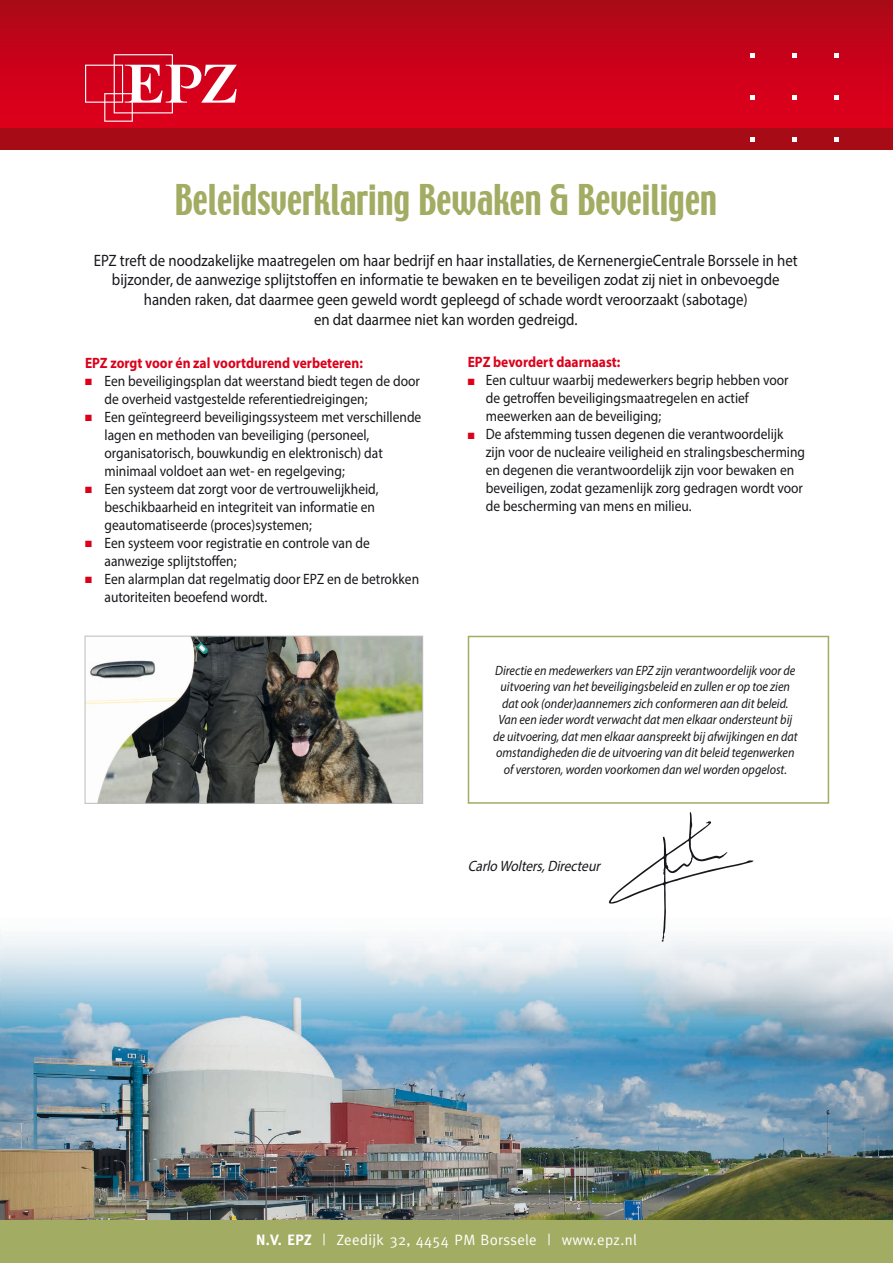
<style>
.page{position:relative;width:893px;height:1263px;background:#fff}
.page>*{position:absolute;margin:0;border:0;box-sizing:border-box;transform-origin:0 0}
.t1{font:37.5px "Techno";color:#a3ac63;scale:.9 1}
.t2{font:16.5px/19.5px "Myriad Pro";color:#1a171c;text-align:center;scale:.9 1}
.t3{font:15px/18px "Myriad Pro";color:#1a171c;scale:.9 1}
.t4{font:700 15px "Myriad Pro";color:#dc001b;scale:.9 1}
.t5{font:15px "Meta";letter-spacing:.02em;color:#fff}
.t6{font:italic 15px "Myriad Pro";color:#1a171c;scale:.9 1}
.t7{font:italic 13.5px/16.5px "Myriad Pro";color:#1a171c;text-align:center;scale:.9 1}
.s1{color:#dc001b}
.s2{font-weight:700}
</style>
<div class="page">
<img style="left:0;top:934px;width:893px;height:286px">
<div style="left:0;top:1220px;width:893px;height:43px;background:#a3ac63"></div>
<div style="left:0;top:0;width:893px;height:130px;background:linear-gradient(to bottom,#af0718,#e0001c)"></div>
<svg style="left:85px;top:54px;width:152px;height:68px;background:#dc3348"></svg>
<div style="left:0;top:129px;width:893px;height:21px;background:#a60b16"></div>
<svg style="left:751px;top:54px;width:4px;height:4px"></svg>
<svg style="left:751px;top:96px;width:4px;height:4px"></svg>
<svg style="left:793px;top:54px;width:4px;height:4px"></svg>
<svg style="left:793px;top:96px;width:4px;height:4px"></svg>
<svg style="left:793px;top:138px;width:4px;height:4px"></svg>
<svg style="left:835px;top:54px;width:4px;height:4px"></svg>
<svg style="left:835px;top:96px;width:4px;height:4px"></svg>
<svg style="left:835px;top:138px;width:4px;height:4px"></svg>
<svg style="left:751px;top:138px;width:4px;height:4px"></svg>
<img style="left:87px;top:638px;width:334px;height:164px">
<div style="left:85px;top:636px;width:338px;height:168px;border:1px solid #bcbdbf"></div>
<div style="left:468px;top:636px;width:361px;height:168px;background:#fff;border:2px solid #a3ac63"></div>
<svg style="left:609px;top:812px;width:145px;height:130px"></svg>
<h1 class="t1" style="left:175px;top:174px;width:604px">Beleidsverklaring Bewaken &amp; Beveiligen</h1>
<p class="t2" style="left:94px;top:250px;width:784px">EPZ treft de noodzakelijke maatregelen om haar bedrijf en haar installaties, de KernenergieCentrale Borssele in het bijzonder, de aanwezige splijtstoffen en informatie te bewaken en te beveiligen zodat zij niet in onbevoegde handen raken, dat daarmee geen geweld wordt gepleegd of schade wordt veroorzaakt (sabotage)<br>en dat daarmee niet kan worden gedreigd.</p>
<p class="t4" style="left:85px;top:353px;width:310px">EPZ zorgt voor én zal voortdurend verbeteren:</p>
<p class="t3" style="left:105px;top:372px;width:352px;text-indent:-19px"><span class="s1">■</span> Een beveiligingsplan dat weerstand biedt tegen de door de overheid vastgestelde referentiedreigingen;</p>
<p class="t3" style="left:105px;top:408px;width:354px;text-indent:-19px"><span class="s1">■</span> Een geïntegreerd beveiligingssysteem met verschillende lagen en methoden van beveiliging (personeel, organisatorisch, bouwkundig en elektronisch) dat minimaal voldoet aan wet- en regelgeving;</p>
<p class="t3" style="left:105px;top:480px;width:306px;text-indent:-19px"><span class="s1">■</span> Een systeem dat zorgt voor de vertrouwelijkheid, beschikbaarheid en integriteit van informatie en geautomatiseerde (proces)systemen;</p>
<p class="t3" style="left:105px;top:534px;width:296px;text-indent:-19px"><span class="s1">■</span> Een systeem voor registratie en controle van de aanwezige splijtstoffen;</p>
<p class="t3" style="left:105px;top:570px;width:351px;text-indent:-19px"><span class="s1">■</span> Een alarmplan dat regelmatig door EPZ en de betrokken autoriteiten beoefend wordt.</p>
<p class="t4" style="left:468px;top:353px;width:171px">EPZ bevordert daarnaast:</p>
<p class="t3" style="left:486px;top:371px;width:338px;text-indent:-18px"><span class="s1">■</span> Een cultuur waarbij medewerkers begrip hebben voor de getroffen beveiligingsmaatregelen en actief meewerken aan de beveiliging;</p>
<p class="t3" style="left:486px;top:425px;width:356px;text-indent:-18px"><span class="s1">■</span> De afstemming tussen degenen die verantwoordelijk zijn voor de nucleaire veiligheid en stralingsbescherming en degenen die verantwoordelijk zijn voor bewaken en beveiligen, zodat gezamenlijk zorg gedragen wordt voor de bescherming van mens en milieu.</p>
<p class="t7" style="left:493px;top:662px;width:340px">Directie en medewerkers van EPZ zijn verantwoordelijk voor de uitvoering van het beveiligingsbeleid en zullen er op toe zien dat ook (onder)aannemers zich conformeren aan dit beleid.<br>Van een ieder wordt verwacht dat men elkaar ondersteunt bij de uitvoering, dat men elkaar aanspreekt bij afwijkingen en dat omstandigheden die de uitvoering van dit beleid tegenwerken of verstoren, worden voorkomen dan wel worden opgelost.</p>
<p class="t6" style="left:468px;top:857px;width:153px">Carlo Wolters,Directeur</p>
<p class="t5" style="left:256px;top:1231px;width:382px"><span class="s2">N.V. EPZ</span> | Zeedijk 32, 4454 PM Borssele | www.epz.nl</p>
</div>
